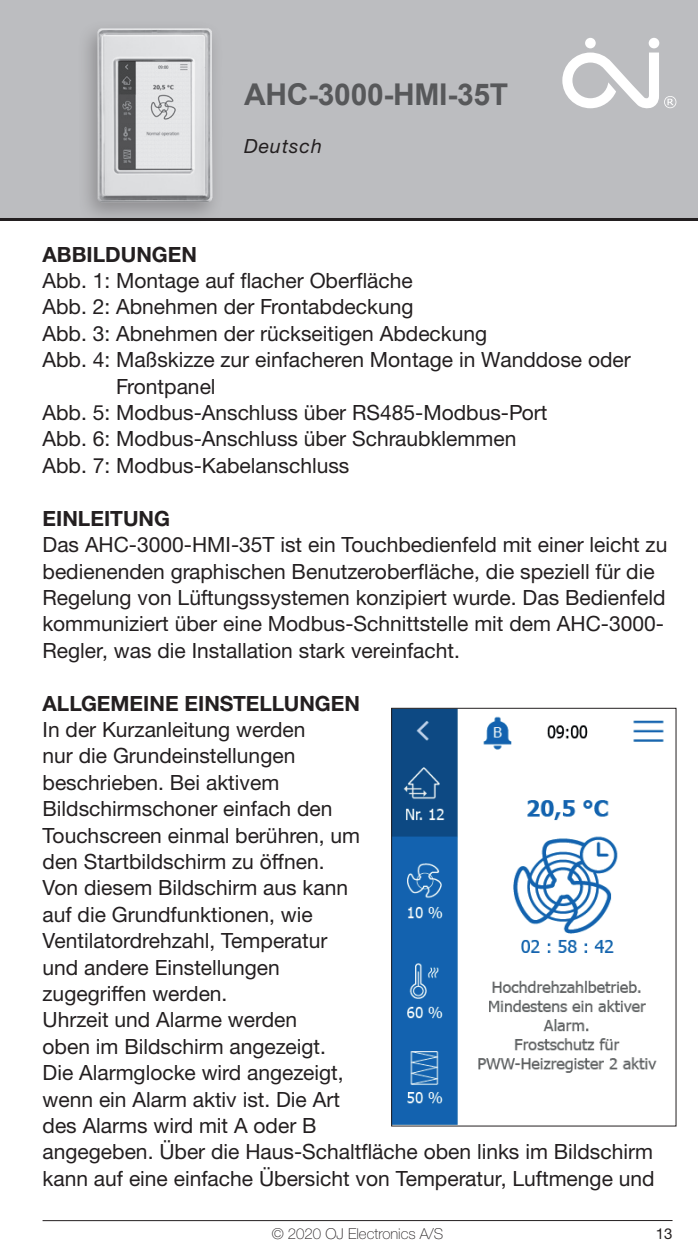
<style>
.page{position:relative;width:698px;height:1259px;background:#fff}
.page>*{position:absolute;margin:0;border:0;box-sizing:border-box;transform-origin:0 0}
.t1{font:700 30px "Arial";letter-spacing:-.01em;color:#57585a}
.t2{font:21px/26.4px "Helvetica Neue LTW1 G";color:#231f20}
.t3{font:700 21px "Helvetica Neue LTW1 G";color:#231f20}
.t4{font:italic 19.5px "Helvetica Neue LTW1 G";letter-spacing:.05em;color:#231f20}
.t5{font:100 15px "Helvetica Neue LTW1 G";color:#231f20}
.t6{font:15px "Helvetica Neue LTW1 G";color:#231f20}
</style>
<div class="page">
<div style="left:0;top:0;width:697px;height:218px;background:#bcbdc0"></div>
<hr style="left:0;top:218px;width:697px;height:3px;background:#231f20">
<hr style="left:43px;top:1220px;width:629px;height:1px;background:#231f20">
<div style="left:77px;top:20px;width:148px;height:206px;background:#231f20;opacity:.3"></div>
<img style="left:97px;top:28px;width:115px;height:174px">
<div style="left:648px;top:38px;width:11px;height:10px;background:#fff;border-radius:50%"></div>
<div style="left:585px;top:38px;width:10px;height:10px;background:#fff;border-radius:50%"></div>
<svg style="left:562px;top:53px;width:114px;height:55px"></svg>
<img style="left:393px;top:710px;width:271px;height:414px">
<div style="left:391px;top:708px;width:285px;height:418px;border:1px solid #231f20"></div>
<h1 class="t1" style="left:244px;top:74px;width:265px">AHC-3000-HMI-35T</h1>
<p class="t4" style="left:244px;top:134px;width:79px">Deutsch</p>
<p class="t3" style="left:43px;top:241px;width:156px">ABBILDUNGEN</p>
<p class="t2" style="left:43px;top:267px;width:371px">Abb. 1: Montage auf flacher Oberfläche</p>
<p class="t2" style="left:43px;top:294px;width:372px">Abb. 2: Abnehmen der Frontabdeckung</p>
<p class="t2" style="left:43px;top:320px;width:446px">Abb. 3: Abnehmen der rückseitigen Abdeckung</p>
<p class="t2" style="left:43px;top:346px;width:589px">Abb. 4: Maßskizze zur einfacheren Montage in Wanddose oder</p>
<p class="t2" style="left:116px;top:373px;width:101px">Frontpanel</p>
<p class="t2" style="left:43px;top:399px;width:506px">Abb. 5: Modbus-Anschluss über RS485-Modbus-Port</p>
<p class="t2" style="left:43px;top:426px;width:475px">Abb. 6: Modbus-Anschluss über Schraubklemmen</p>
<p class="t2" style="left:43px;top:452px;width:308px">Abb. 7: Modbus-Kabelanschluss</p>
<p class="t3" style="left:43px;top:505px;width:129px">EINLEITUNG</p>
<p class="t2" style="left:43px;top:531px;width:626px">Das AHC-3000-HMI-35T ist ein Touchbedienfeld mit einer leicht zu bedienenden graphischen Benutzeroberfläche, die speziell für die Regelung von Lüftungssystemen konzipiert wurde. Das Bedienfeld kommuniziert über eine Modbus-Schnittstelle mit dem AHC-3000- Regler, was die Installation stark vereinfacht.</p>
<p class="t3" style="left:43px;top:690px;width:319px">ALLGEMEINE EINSTELLUNGEN</p>
<p class="t2" style="left:43px;top:716px;width:613px">In der Kurzanleitung werden<br>nur die Grundeinstellungen<br>beschrieben. Bei aktivem<br>Bildschirmschoner einfach den<br>Touchscreen einmal berühren, um<br>den Startbildschirm zu öffnen.<br>Von diesem Bildschirm aus kann<br>auf die Grundfunktionen, wie<br>Ventilatordrehzahl, Temperatur<br>und andere Einstellungen<br>zugegriffen werden.<br>Uhrzeit und Alarme werden<br>oben im Bildschirm angezeigt.<br>Die Alarmglocke wird angezeigt,<br>wenn ein Alarm aktiv ist. Die Art<br>des Alarms wird mit A oder B<br>angegeben. Über die Haus-Schaltfläche oben links im Bildschirm kann auf eine einfache Übersicht von Temperatur, Luftmenge und</p>
<p class="t5" style="left:271px;top:1225px;width:173px">© 2020 OJ Electronics A/S</p>
<p class="t6" style="left:655px;top:1224px;width:18px">13</p>
</div>
